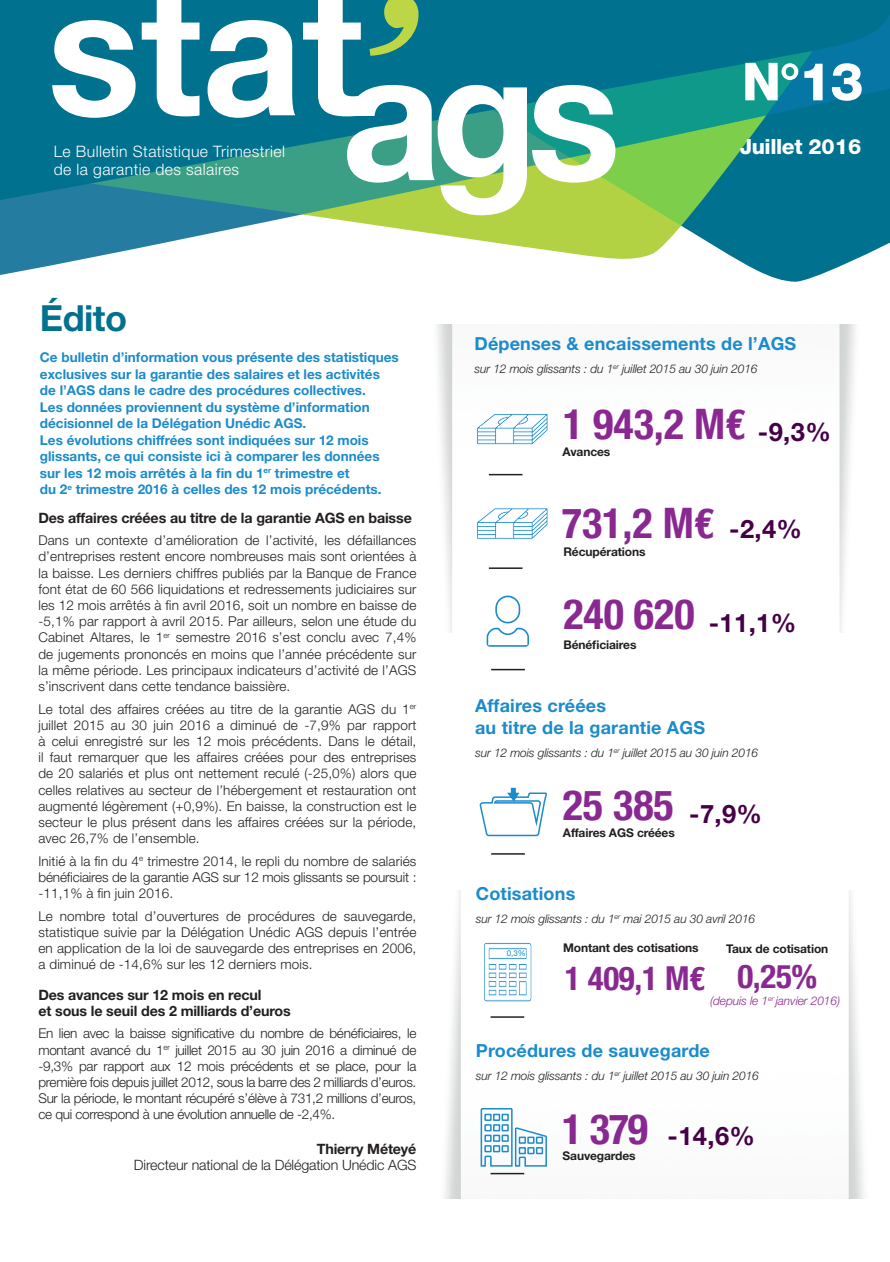
<style>
.page{position:relative;width:890px;height:1262px;background:#fff}
.page>*{position:absolute;margin:0;border:0;box-sizing:border-box;transform-origin:0 0}
.t1{font:700 179.25px "Helvetica Neue LT Std";color:#fff}
.t2{font:800 52.5px "Helvetica Neue LT Std";color:#fff}
.t3{font:700 condensed 42px "Helvetica Neue";color:#892890}
.t4{font:700 36px "Helvetica Neue LT Std";letter-spacing:-.015em;color:#00718e}
.t5{font:700 condensed 33px "Helvetica Neue";color:#892890}
.t6{font:700 25.5px "Helvetica Neue LT Std";color:#450047}
.t7{font:800 21px "Helvetica Neue LT Std";letter-spacing:-.02em;color:#fff}
.t8{font:700 18px/21.6px "Helvetica Neue LT Std";letter-spacing:.01em;color:#1b8bcb}
.t9{font:300 15.75px/18px "Helvetica Neue LT Std";letter-spacing:.025em;color:#fff}
.t10{font:700 14.25px/16.2px "Helvetica Neue LT Std";letter-spacing:-.01em;color:#231f20}
.t11{font:300 14.25px "Helvetica Neue LT Std";letter-spacing:-.01em;color:#231f20}
.t12{font:300 13.5px/16.2px "Helvetica Neue LT Std";letter-spacing:.01em;color:#231f20;text-align:justify}
.t13{font:700 13.5px/16.5px "Helvetica Neue LT Std";color:#1b8bcb}
.t14{font:italic 300 12px "Helvetica Neue LT Std";letter-spacing:-.01em;color:#231f20}
.t15{font:700 12px "Helvetica Neue LT Std";letter-spacing:-.01em;color:#231f20}
.t16{font:italic 300 12px "Helvetica Neue LT Std";letter-spacing:-.01em;color:#892890}
.t17{font:8.1px "Helvetica Neue";color:#1b8bcb}
</style>
<div class="page">
<img style="left:437px;top:324px;width:419px;height:308px">
<img style="left:444px;top:891px;width:420px;height:307px">
<svg style="left:0;top:219px;width:889px;height:63px"></svg>
<svg style="left:0;top:0;width:889px;height:219px;fill:#00718e"></svg>
<svg style="left:367px;top:0;width:58px;height:68px"></svg>
<hr style="left:488px;top:474px;width:34px;height:1px;background:#231f20">
<hr style="left:491px;top:669px;width:33px;height:1px;background:#231f20">
<hr style="left:491px;top:853px;width:33px;height:1px;background:#231f20">
<hr style="left:490px;top:1016px;width:34px;height:1px;background:#231f20">
<hr style="left:490px;top:1172px;width:34px;height:2px;background:#231f20">
<hr style="left:488px;top:567px;width:34px;height:2px;background:#231f20">
<svg style="left:476px;top:413px;width:72px;height:32px"></svg>
<svg style="left:476px;top:507px;width:72px;height:33px"></svg>
<svg style="left:479px;top:787px;width:68px;height:50px"></svg>
<svg style="left:480px;top:589px;width:55px;height:58px"></svg>
<svg style="left:483px;top:942px;width:49px;height:60px"></svg>
<svg style="left:479px;top:1107px;width:68px;height:60px"></svg>
<h1 class="t1" style="left:47px;top:-60px;width:317px">stat</h1>
<h1 class="t1" style="left:341px;top:5px;width:280px">ags</h1>
<p class="t9" style="left:54px;top:142px;width:232px">Le Bulletin Statistique Trimestriel de la garantie des salaires</p>
<h3 class="t4" style="left:40px;top:296px;width:89px">Édito</h3>
<h2 class="t2" style="left:741px;top:50px;width:123px">N°13</h2>
<h3 class="t7" style="left:739px;top:134px;width:123px">Juillet 2016</h3>
<p class="t13" style="left:40px;top:348px;width:360px">Ce bulletin d’information vous présente des statistiques exclusives sur la garantie des salaires et les activités de l’AGS dans le cadre des procédures collectives.<br>Les données proviennent du système d’information décisionnel de la Délégation Unédic AGS.<br>Les évolutions chiffrées sont indiquées sur 12 mois glissants, ce qui consiste ici à comparer les données sur les 12 mois arrêtés à la fin du 1<sup>er</sup> trimestre et<br>du 2<sup>e</sup> trimestre 2016 à celles des 12 mois précédents.</p>
<p class="t10" style="left:38px;top:509px;width:375px">Des affaires créées au titre de la garantie AGS en baisse</p>
<p class="t12" style="left:38px;top:532px;width:379px">Dans un contexte d’amélioration de l’activité, les défaillances d’entreprises restent encore nombreuses mais sont orientées à la baisse. Les derniers chiffres publiés par la Banque de France font état de 60 566 liquidations et redressements judiciaires sur les 12 mois arrêtés à fin avril 2016, soit un nombre en baisse de -5,1% par rapport à avril 2015. Par ailleurs, selon une étude du Cabinet Altares, le 1<sup>er</sup> semestre 2016 s’est conclu avec 7,4% de jugements prononcés en moins que l’année précédente sur la même période. Les principaux indicateurs d’activité de l’AGS s’inscrivent dans cette tendance baissière.</p>
<p class="t12" style="left:38px;top:700px;width:379px">Le total des affaires créées au titre de la garantie AGS du 1<sup>er </sup>juillet 2015 au 30 juin 2016 a diminué de -7,9% par rapport à celui enregistré sur les 12 mois précédents. Dans le détail, il faut remarquer que les affaires créées pour des entreprises de 20 salariés et plus ont nettement reculé (-25,0%) alors que celles relatives au secteur de l’hébergement et restauration ont augmenté légèrement (+0,9%). En baisse, la construction est le secteur le plus présent dans les affaires créées sur la période, avec 26,7% de l’ensemble.</p>
<p class="t12" style="left:38px;top:852px;width:379px">Initié à la fin du 4<sup>e</sup> trimestre 2014, le repli du nombre de salariés bénéficiaires de la garantie AGS sur 12 mois glissants se poursuit : -11,1% à fin juin 2016.</p>
<p class="t12" style="left:38px;top:907px;width:379px">Le nombre total d’ouvertures de procédures de sauvegarde, statistique suivie par la Délégation Unédic AGS depuis l’entrée en application de la loi de sauvegarde des entreprises en 2006, a diminué de -14,6% sur les 12 derniers mois.</p>
<p class="t10" style="left:38px;top:986px;width:254px">Des avances sur 12 mois en recul<br>et sous le seuil des 2 milliards d’euros</p>
<p class="t12" style="left:38px;top:1025px;width:379px">En lien avec la baisse significative du nombre de bénéficiaires, le montant avancé du 1<sup>er</sup> juillet 2015 au 30 juin 2016 a diminué de -9,3% par rapport aux 12 mois précédents et se place, pour la première fois depuis juillet 2012, sous la barre des 2 milliards d’euros.<br>Sur la période, le montant récupéré s’élève à 731,2 millions d’euros, ce qui correspond à une évolution annuelle de -2,4%.</p>
<p class="t10" style="left:317px;top:1140px;width:101px">Thierry Méteyé</p>
<p class="t11" style="left:134px;top:1155px;width:284px">Directeur national de la Délégation Unédic AGS</p>
<h3 class="t8" style="left:474px;top:332px;width:323px">Dépenses &amp; encaissements de l’AGS</h3>
<p class="t14" style="left:474px;top:361px;width:284px">sur 12 mois glissants : du 1<sup>er</sup> juillet 2015 au 30 juin 2016</p>
<h3 class="t3" style="left:562px;top:389px;width:184px">1 943,2 M€</h3>
<p class="t15" style="left:562px;top:444px;width:49px">Avances</p>
<h3 class="t6" style="left:757px;top:416px;width:74px">-9,3%</h3>
<h3 class="t3" style="left:561px;top:488px;width:154px">731,2 M€</h3>
<p class="t15" style="left:563px;top:544px;width:84px">Récupérations</p>
<h3 class="t6" style="left:728px;top:513px;width:74px">-2,4%</h3>
<h3 class="t3" style="left:563px;top:579px;width:133px">240 620</h3>
<p class="t15" style="left:563px;top:637px;width:75px">Bénéficiaires</p>
<h3 class="t6" style="left:708px;top:607px;width:89px">-11,1%</h3>
<h3 class="t8" style="left:475px;top:694px;width:231px">Affaires créées<br>au titre de la garantie AGS</h3>
<p class="t14" style="left:475px;top:745px;width:284px">sur 12 mois glissants : du 1<sup>er</sup> juillet 2015 au 30 juin 2016</p>
<h3 class="t3" style="left:562px;top:770px;width:112px">25 385</h3>
<p class="t15" style="left:562px;top:825px;width:113px">Affaires AGS créées</p>
<h3 class="t6" style="left:689px;top:797px;width:74px">-7,9%</h3>
<h3 class="t8" style="left:475px;top:882px;width:101px">Cotisations</h3>
<p class="t14" style="left:475px;top:912px;width:281px">sur 12 mois glissants : du 1<sup>er</sup> mai 2015 au 30 avril 2016</p>
<p class="t17" style="left:506px;top:946px;width:21px">0,3%</p>
<p class="t15" style="left:562px;top:940px;width:137px">Montant des cotisations</p>
<p class="t15" style="left:726px;top:941px;width:103px">Taux de cotisation</p>
<h3 class="t5" style="left:737px;top:948px;width:81px">0,25%</h3>
<h3 class="t5" style="left:564px;top:950px;width:142px">1 409,1 M€</h3>
<p class="t16" style="left:709px;top:993px;width:131px">(depuis le 1<sup>er</sup> janvier 2016)</p>
<h3 class="t8" style="left:475px;top:1039px;width:235px">Procédures de sauvegarde</h3>
<p class="t14" style="left:475px;top:1068px;width:284px">sur 12 mois glissants : du 1<sup>er</sup> juillet 2015 au 30 juin 2016</p>
<h3 class="t3" style="left:561px;top:1094px;width:87px">1 379</h3>
<p class="t15" style="left:562px;top:1148px;width:75px">Sauvegardes</p>
<h3 class="t6" style="left:667px;top:1119px;width:89px">-14,6%</h3>
</div>
